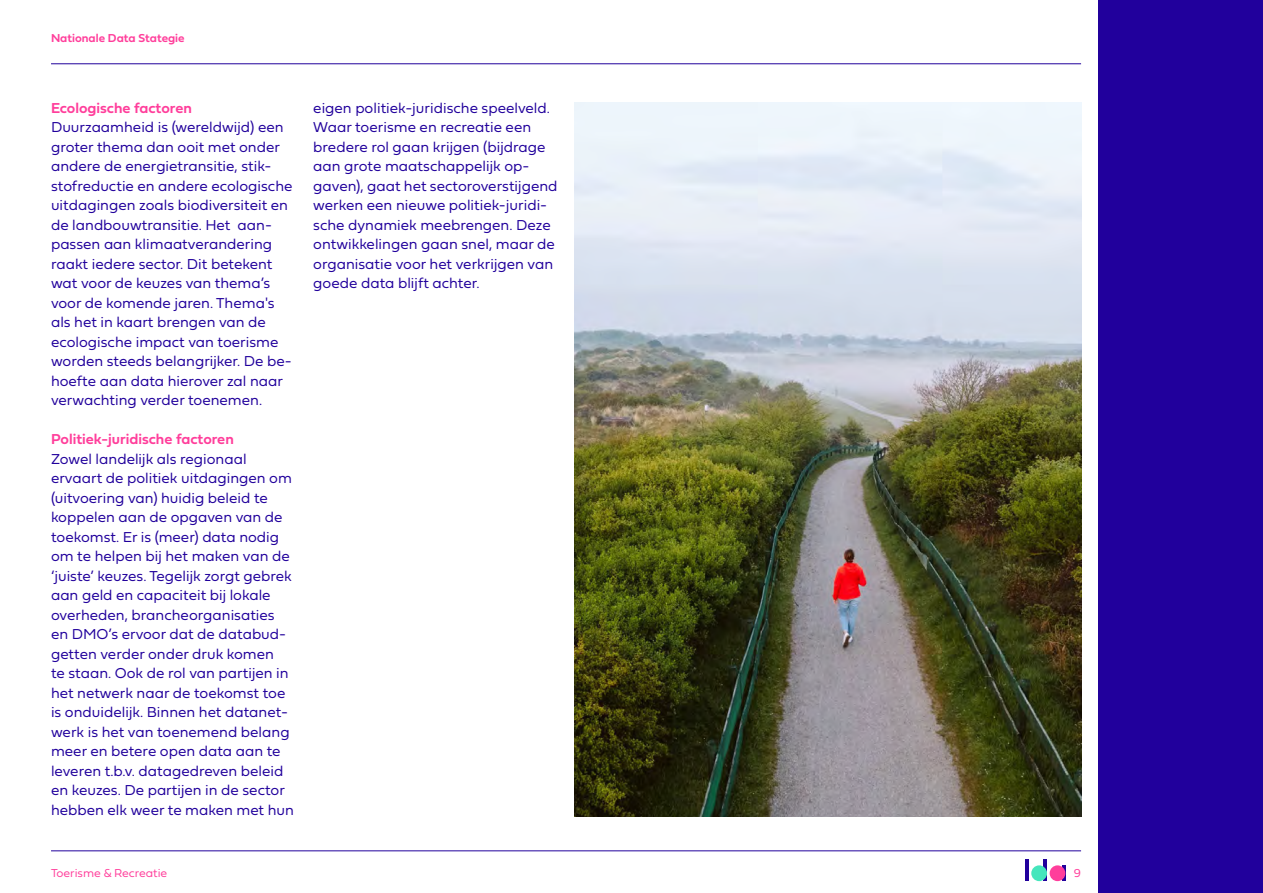
<style>
.page{position:relative;width:1263px;height:893px;background:#fff}
.page>*{position:absolute;margin:0;border:0;box-sizing:border-box;transform-origin:0 0}
.plat{font:15px/19.5px "Fieldwork Geo Light";color:#21009c}
.tussenkopje{font:15px "Fieldwork Geo Demibold";color:#ff3e9b}
.t1{font:12px "Fieldwork Geo Demibold";color:#ff3e9b}
.t2{font:12px "Fieldwork Geo Light";color:#ff3e9b}
</style>
<div class="page">
<hr style="left:51px;top:63px;width:1030px;height:1px;background:#21009c">
<hr style="left:51px;top:850px;width:1030px;height:1px;background:#21009c">
<hr style="left:1025px;top:860px;width:4px;height:21px;background:#21009c">
<hr style="left:1044px;top:860px;width:3px;height:21px;background:#21009c">
<hr style="left:1062px;top:865px;width:3px;height:16px;background:#21009c">
<div style="left:1031px;top:865px;width:16px;height:16px;background:#45e6bc;border-radius:50%"></div>
<div style="left:1049px;top:865px;width:16px;height:16px;background:#ff3e9b;border-radius:50%"></div>
<div style="left:1098px;top:0;width:165px;height:893px;background:#21009c"></div>
<img style="left:574px;top:102px;width:507px;height:714px">
<p class="t1" style="left:51px;top:29px;width:135px">Nationale Data Stategie</p>
<p class="tussenkopje" style="left:51px;top:96px;width:142px">Ecologische factoren</p>
<p class="plat" style="left:51px;top:117px;width:243px">Duurzaamheid is (wereldwijd) een groter thema dan ooit met onder andere de energietransitie, stik&shy;stofreductie en andere ecologische uitdagingen zoals biodiversiteit en de landbouwtransitie. Het aan&shy;passen aan klimaatverandering raakt iedere sector. Dit betekent wat voor de keuzes van thema’s voor de komende jaren. Thema's als het in kaart brengen van de ecologische impact van toerisme worden steeds belangrijker. De be&shy;hoefte aan data hierover zal naar verwachting verder toenemen.</p>
<p class="tussenkopje" style="left:51px;top:427px;width:184px">Politiek-juridische factoren</p>
<p class="plat" style="left:51px;top:448px;width:244px">Zowel landelijk als regionaal ervaart de politiek uitdagingen om (uitvoering van) huidig beleid te koppelen aan de opgaven van de toekomst. Er is (meer) data nodig om te helpen bij het maken van de ‘juiste’ keuzes. Tegelijk zorgt gebrek aan geld en capaciteit bij lokale overheden, brancheorganisaties en DMO’s ervoor dat de databud&shy;getten verder onder druk komen<br>te staan. Ook de rol van partijen in het netwerk naar de toekomst toe is onduidelijk. Binnen het datanet&shy;werk is het van toenemend belang meer en betere open data aan te leveren t.b.v. datagedreven beleid en keuzes. De partijen in de sector hebben elk weer te maken met hun</p>
<p class="plat" style="left:313px;top:97px;width:246px">eigen politiek-juridische speelveld.<br>Waar toerisme en recreatie een bredere rol gaan krijgen (bijdrage aan grote maatschappelijk op&shy;gaven), gaat het sectoroverstijgend werken een nieuwe politiek-juridi&shy;sche dynamiek meebrengen. Deze ontwikkelingen gaan snel, maar de organisatie voor het verkrijgen van goede data blijft achter.</p>
<p class="t2" style="left:51px;top:863px;width:118px">Toerisme &amp; Recreatie</p>
<p class="t2" style="left:1074px;top:863px;width:9px">9</p>
</div>
